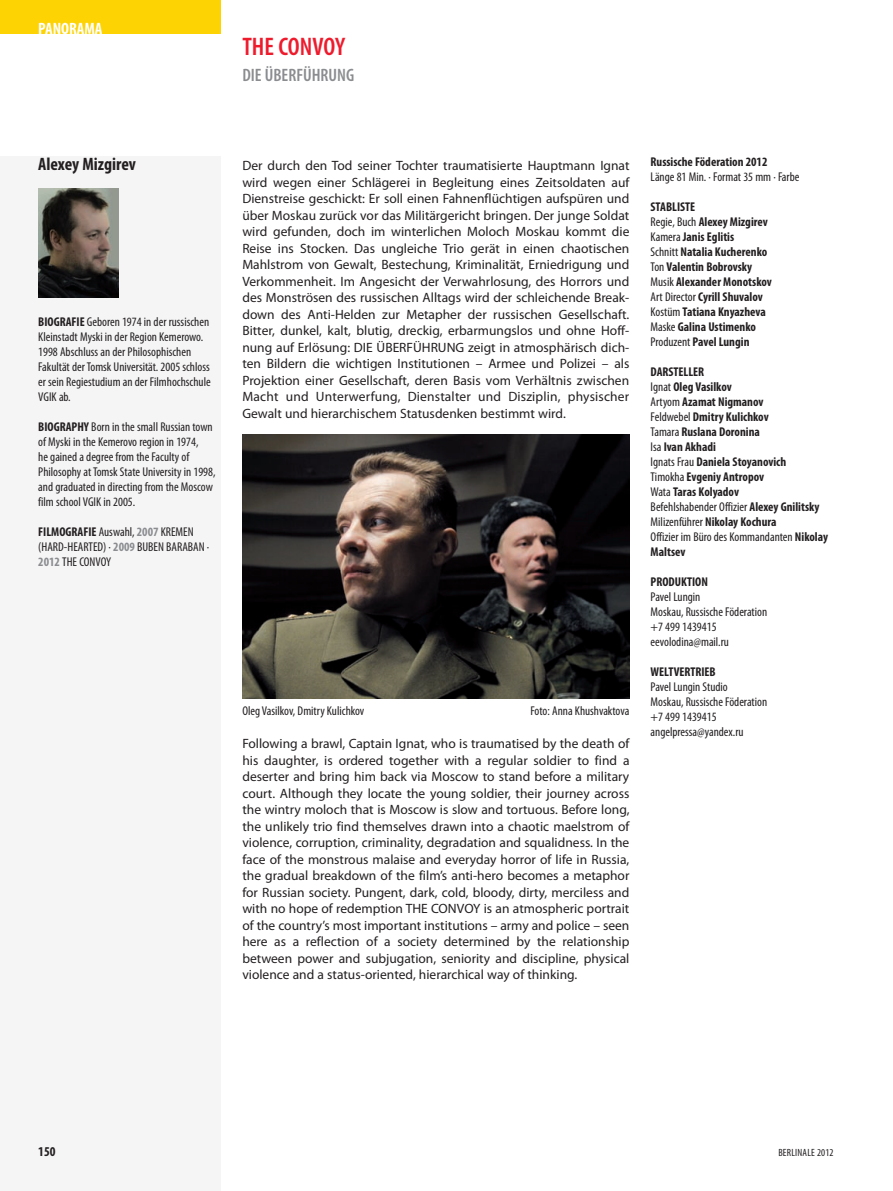
<style>
.page{position:relative;width:893px;height:1191px;background:#fff}
.page>*{position:absolute;margin:0;border:0;box-sizing:border-box;transform-origin:0 0}
.t1{font:600 condensed 25.5px "Myriad Pro";color:#ee1b2d}
.t2{font:600 condensed 18px "Myriad Pro";color:#8a8c8f}
.t3{font:700 condensed 18px "Myriad Pro";color:#231f20}
.t4{font:700 condensed 16.5px "Myriad Pro";color:#fff}
.t5{font:13.5px/16.5px "Myriad Pro";color:#231f20;text-align:justify}
.t6{font:700 condensed 13.5px "Myriad Pro";color:#231f20}
.t7{font:condensed 12.75px/15px "Myriad Pro";color:#231f20}
.t8{font:700 condensed 12.75px/15px "Myriad Pro";color:#231f20}
.t9{font:condensed 10.5px "Myriad Pro";letter-spacing:.02em;color:#231f20}
.s1{font-weight:700}
.s2{font-weight:700;color:#8a8c8f}
.s3{font-weight:400}
</style>
<div class="page">
<svg style="left:0;top:0;width:630px;height:699px"></svg>
<p class="t4" style="left:38px;top:23px;width:66px">PANORAMA</p>
<h1 class="t1" style="left:242px;top:32px;width:104px">THE CONVOY</h1>
<h2 class="t2" style="left:242px;top:64px;width:113px">DIE ÜBERFÜHRUNG</h2>
<h2 class="t3" style="left:38px;top:158px;width:99px">Alexey Mizgirev</h2>
<p class="t7" style="left:38px;top:315px;width:174px"><span class="s1">BIOGRAFIE</span> Geboren 1974 in der russischen Kleinstadt Myski in der Region Kemerowo.<br>1998 Abschluss an der Philosophischen Fakultät der Tomsk Universität. 2005 schloss er sein Regiestudium an der Filmhochschule VGIK ab.</p>
<p class="t7" style="left:38px;top:420px;width:179px"><span class="s1">BIOGRAPHY</span> Born in the small Russian town of Myski in the Kemerovo region in 1974,<br>he gained a degree from the Faculty of Philosophy at Tomsk State University in 1998, and graduated in directing from the Moscow film school VGIK in 2005.</p>
<p class="t7" style="left:38px;top:525px;width:173px"><span class="s1">FILMOGRAFIE</span> Auswahl, <span class="s2">2007</span> KREMEN (HARD-HEARTED) · <span class="s2">2009</span> BUBEN BARABAN ·<br><span class="s2">2012</span> THE CONVOY</p>
<p class="t5" style="left:242px;top:159px;width:389px">Der durch den Tod seiner Tochter traumatisierte Hauptmann Ignat wird wegen einer Schlägerei in Begleitung eines Zeitsoldaten auf Dienst reise geschickt: Er soll einen Fahnenflüchtigen aufspüren und über Moskau zurück vor das Militärgericht bringen. Der junge Soldat wird gefunden, doch im winterlichen Moloch Moskau kommt die Reise ins Stocken. Das ungleiche Trio gerät in einen chaotischen Mahl strom von Gewalt, Bestechung, Kriminalität, Erniedrigung und Verkommenheit. Im Angesicht der Verwahrlosung, des Horrors und des Monströsen des russischen Alltags wird der schleichende Break - down des Anti-Helden zur Metapher der russischen Gesell schaft.<br>Bitter, dunkel, kalt, blutig, dreckig, erbarmungslos und ohne Hoff - nung auf Erlösung: DIE ÜBERFÜHRUNG zeigt in atmosphärisch dich&shy;ten Bildern die wichtigen Institutionen – Armee und Polizei – als Projek tion einer Gesellschaft, deren Basis vom Verhältnis zwischen Macht und Unterwerfung, Dienstalter und Disziplin, physischer Gewalt und hierarchischem Statusdenken bestimmt wird.</p>
<p class="t7" style="left:242px;top:704px;width:123px">Oleg Vasilkov, Dmitry Kulichkov</p>
<p class="t7" style="left:530px;top:704px;width:100px">Foto: Anna Khushvaktova</p>
<p class="t5" style="left:242px;top:736px;width:389px">Following a brawl, Captain Ignat, who is traumatised by the death of his daughter, is ordered together with a regular soldier to find a deserter and bring him back via Moscow to stand before a military court. Although they locate the young soldier, their journey across the wintry moloch that is Moscow is slow and tortuous. Before long, the unlikely trio find themselves drawn into a chaotic maelstrom of violence, corruption, criminality, degradation and squalidness. In the face of the monstrous malaise and everyday horror of life in Russia, the gradual breakdown of the film’s anti-hero becomes a metaphor for Russian society. Pungent, dark, cold, bloody, dirty, merciless and with no hope of redemption THE CONVOY is an atmospheric portrait of the country’s most important institutions – army and police – seen here as a reflection of a society determined by the relationship between power and subjugation, seniority and discipline, physical violence and a status-oriented, hierarchical way of thinking.</p>
<p class="t8" style="left:651px;top:155px;width:118px">Russische Föderation 2012</p>
<p class="t7" style="left:651px;top:170px;width:150px">Länge 81 Min. · Format 35 mm · Farbe</p>
<p class="t8" style="left:651px;top:200px;width:123px">STABLISTE<br><span class="s3">Regie, Buch</span> Alexey Mizgirev<br><span class="s3">Kamera</span> Janis Eglitis<br><span class="s3">Schnitt</span> Natalia Kucherenko<br><span class="s3">Ton</span> Valentin Bobrovsky<br><span class="s3">Musik</span> Alexander Monotskov<br><span class="s3">Art Director</span> Cyrill Shuvalov<br><span class="s3">Kostüm</span> Tatiana Knyazheva<br><span class="s3">Maske</span> Galina Ustimenko<br><span class="s3">Produzent</span> Pavel Lungin</p>
<p class="t8" style="left:651px;top:365px;width:179px">DARSTELLER<br><span class="s3">Ignat</span> Oleg Vasilkov<br><span class="s3">Artyom</span> Azamat Nigmanov<br><span class="s3">Feldwebel</span> Dmitry Kulichkov<br><span class="s3">Tamara</span> Ruslana Doronina<br><span class="s3">Isa</span> Ivan Akhadi<br><span class="s3">Ignats Frau</span> Daniela Stoyanovich<br><span class="s3">Timokha</span> Evgeniy Antropov<br><span class="s3">Wata</span> Taras Kolyadov<br><span class="s3">Befehlshabender Offizier</span> Alexey Gnilitsky<br><span class="s3">Milizenführer</span> Nikolay Kochura<br><span class="s3">Offizier im Büro des Kommandanten</span> Nikolay<br>Maltsev</p>
<p class="t8" style="left:651px;top:576px;width:59px">PRODUKTION</p>
<p class="t7" style="left:651px;top:591px;width:118px">Pavel Lungin<br>Moskau, Russische Föderation +7 499 1439415 eevolodina@mail.ru</p>
<p class="t8" style="left:651px;top:666px;width:67px">WELTVERTRIEB</p>
<p class="t7" style="left:651px;top:681px;width:118px">Pavel Lungin Studio<br>Moskau, Russische Föderation +7 499 1439415 angelpressa@yandex.ru</p>
<p class="t6" style="left:38px;top:1147px;width:19px">150</p>
<p class="t9" style="left:778px;top:1149px;width:57px">BERLINALE 2012</p>
</div>
